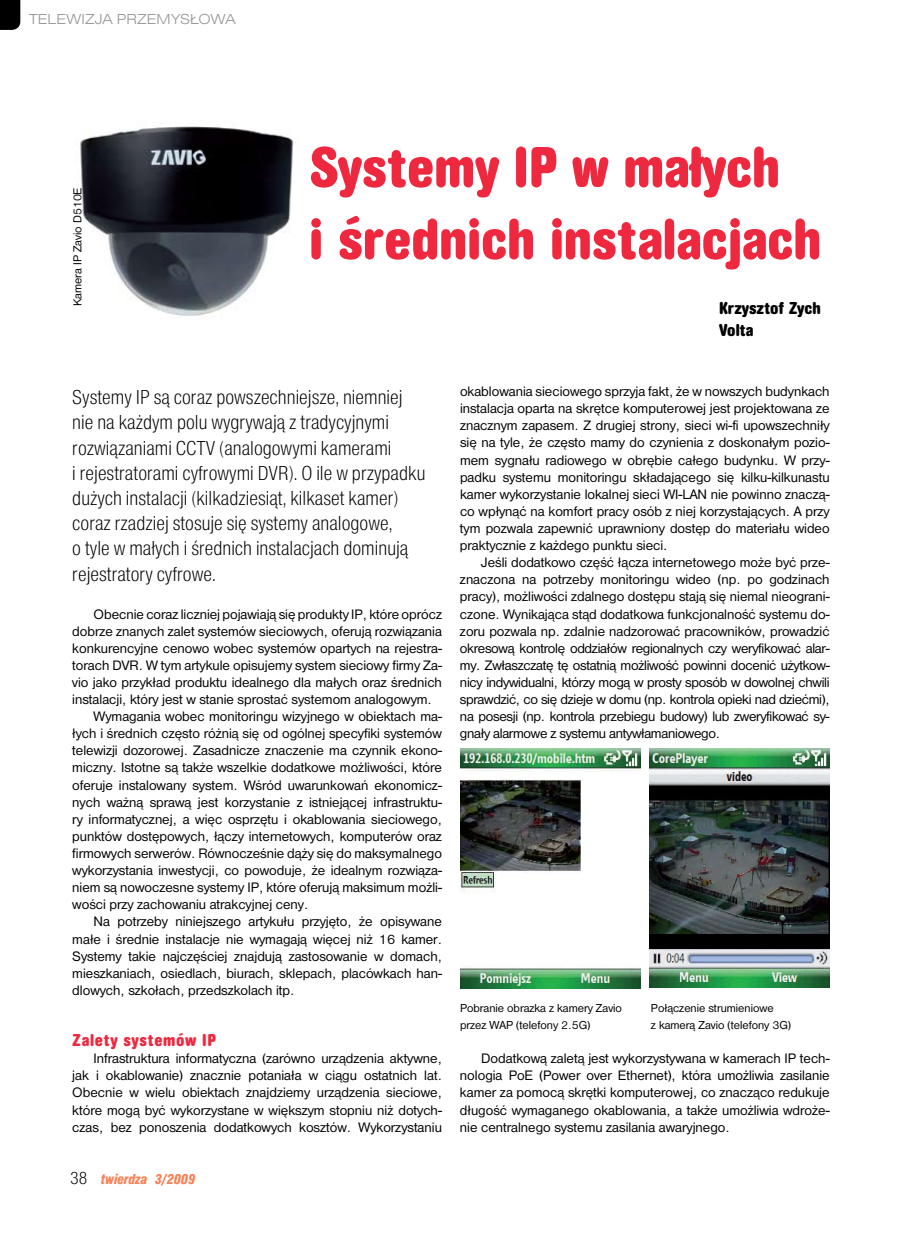
<style>
.page{position:relative;width:902px;height:1242px;background:#fff}
.page>*{position:absolute;margin:0;border:0;box-sizing:border-box;transform-origin:0 0}
.t1{font:700 condensed 60px/72px "Accius Buc Rou DEE";color:#ee293f}
.t2{font:21px/25.2px "Nimbus San DEE Ligh Cond";color:#000}
.t3{font:700 condensed 18px/21.6px "Accius Buc Rou DEE";color:#000}
.t4{font:700 condensed 18px "Accius Buc Rou DEE";letter-spacing:.04em;color:#ee293f}
.t5{font:15px "Nimbus San DEE Ligh Exte";color:#939598}
.t6{font:15px "Nimbus San DCE Bla Con Ita";color:#f58357}
.t7{font:14.25px/17.1px "Nimbus San DEE";color:#000;text-align:justify}
.t8{font:12px/17.1px "Nimbus San DEE";color:#000}
.s1{font-family:"Nimbus San DCE Lig Con";font-size:18px;color:#000}
</style>
<div class="page">
<img style="left:80px;top:126px;width:214px;height:191px">
<img style="left:460px;top:748px;width:180px;height:241px">
<img style="left:649px;top:748px;width:180px;height:240px">
<svg style="left:0;top:0;width:20px;height:30px"></svg>
<p class="t5" style="left:29px;top:11px;width:209px">TELEWIZJA PRZEMYSŁOWA</p>
<p class="t8" style="left:69px;top:306px;width:120px;rotate:-90deg">Kamera IP Zavio D510E</p>
<h1 class="t1" style="left:309px;top:132px;width:513px">Systemy IP w małych<br>i średnich instalacjach</h1>
<p class="t3" style="left:719px;top:297px;width:103px">Krzysztof Zych<br>Volta</p>
<p class="t2" style="left:72px;top:385px;width:354px">Systemy IP są coraz powszechniejsze, niemniej nie na każdym polu wygrywają z tradycyjnymi rozwiązaniami CCTV (analogowymi kamerami<br>i rejestratorami cyfrowymi DVR). O ile w przypadku dużych instalacji (kilkadziesiąt, kilkaset kamer) coraz rzadziej stosuje się systemy analogowe,<br>o tyle w małych i średnich instalacjach dominują rejestratory cyfrowe.</p>
<p class="t7" style="left:94px;top:605px;width:350px">Obecnie coraz liczniej pojawiają się produkty IP, które oprócz</p>
<p class="t7" style="left:72px;top:622px;width:371px">dobrze znanych zalet systemów sieciowych, oferują rozwiązania</p>
<p class="t7" style="left:72px;top:639px;width:371px">konkurencyjne cenowo wobec systemów opartych na rejestra-</p>
<p class="t7" style="left:72px;top:656px;width:371px">torach DVR. W tym artykule opisujemy system sieciowy firmy Za-</p>
<p class="t7" style="left:72px;top:674px;width:371px">vio jako przykład produktu idealnego dla małych oraz średnich</p>
<p class="t7" style="left:72px;top:691px;width:361px">instalacji, który jest w stanie sprostać systemom analogowym.</p>
<p class="t7" style="left:94px;top:708px;width:350px">Wymagania wobec monitoringu wizyjnego w obiektach ma-</p>
<p class="t7" style="left:72px;top:725px;width:371px">łych i średnich często różnią się od ogólnej specyfiki systemów</p>
<p class="t7" style="left:72px;top:742px;width:371px">telewizji dozorowej. Zasadnicze znaczenie ma czynnik ekono-</p>
<p class="t7" style="left:72px;top:759px;width:371px">miczny. Istotne są także wszelkie dodatkowe możliwości, które</p>
<p class="t7" style="left:72px;top:776px;width:371px">oferuje instalowany system. Wśród uwarunkowań ekonomicz-</p>
<p class="t7" style="left:72px;top:793px;width:371px">nych ważną sprawą jest korzystanie z istniejącej infrastruktu-</p>
<p class="t7" style="left:72px;top:810px;width:371px">ry informatycznej, a więc osprzętu i okablowania sieciowego,</p>
<p class="t7" style="left:72px;top:827px;width:371px">punktów dostępowych, łączy internetowych, komputerów oraz</p>
<p class="t7" style="left:72px;top:845px;width:371px">firmowych serwerów. Równocześnie dąży się do maksymalnego</p>
<p class="t7" style="left:72px;top:862px;width:371px">wykorzystania inwestycji, co powoduje, że idealnym rozwiąza-</p>
<p class="t7" style="left:72px;top:879px;width:371px">niem są nowoczesne systemy IP, które oferują maksimum możli-</p>
<p class="t7" style="left:72px;top:896px;width:237px">wości przy zachowaniu atrakcyjnej ceny.</p>
<p class="t7" style="left:94px;top:913px;width:350px">Na potrzeby niniejszego artykułu przyjęto, że opisywane</p>
<p class="t7" style="left:72px;top:930px;width:371px">małe i średnie instalacje nie wymagają więcej niż 16 kamer.</p>
<p class="t7" style="left:72px;top:947px;width:371px">Systemy takie najczęściej znajdują zastosowanie w domach,</p>
<p class="t7" style="left:72px;top:964px;width:371px">mieszkaniach, osiedlach, biurach, sklepach, placówkach han-</p>
<p class="t7" style="left:72px;top:981px;width:224px">dlowych, szkołach, przedszkolach itp.</p>
<p class="t4" style="left:72px;top:1030px;width:145px">Zalety systemów IP</p>
<p class="t7" style="left:72px;top:1050px;width:371px;text-indent:21px">Infrastruktura informatyczna (zarówno urządzenia aktywne, jak i okablowanie) znacznie potaniała w ciągu ostatnich lat.<br>Obecnie w wielu obiektach znajdziemy urządzenia sieciowe, które mogą być wykorzystane w większym stopniu niż dotych&shy;czas, bez ponoszenia dodatkowych kosztów. Wykorzystaniu</p>
<p class="t6" style="left:70px;top:1170px;width:126px"><span class="s1">38</span> twierdza 3/2009</p>
<p class="t7" style="left:460px;top:383px;width:371px">okablowania sieciowego sprzyja fakt, że w nowszych budynkach instalacja oparta na skrętce komputerowej jest projektowana ze znacznym zapasem. Z drugiej strony, sieci wi-fi upowszechniły się na tyle, że często mamy do czynienia z doskonałym pozio&shy;mem sygnału radiowego w obrębie całego budynku. W przy&shy;padku systemu monitoringu składającego się kilku-kilkunastu kamer wykorzystanie lokalnej sieci WI-LAN nie powinno znaczą&shy;co wpłynąć na komfort pracy osób z niej korzystających. A przy tym pozwala zapewnić uprawniony dostęp do materiału wideo praktycznie z każdego punktu sieci.</p>
<p class="t7" style="left:460px;top:554px;width:371px;text-indent:21px">Jeśli dodatkowo część łącza internetowego może być prze&shy;znaczona na potrzeby monitoringu wideo (np. po godzinach pracy), możliwości zdalnego dostępu stają się niemal nieograni&shy;czone. Wynikająca stąd dodatkowa funkcjonalność systemu do&shy;zoru pozwala np. zdalnie nadzorować pracowników, prowadzić okresową kontrolę oddziałów regionalnych czy weryfikować alar&shy;my. Zwłaszczatę tę ostatnią możliwość powinni docenić użytkow&shy;nicy indywidualni, którzy mogą w prosty sposób w dowolnej chwili sprawdzić, co się dzieje w domu (np. kontrola opieki nad dziećmi), na posesji (np. kontrola przebiegu budowy) lub zweryfikować sy&shy;gnały alarmowe z systemu antywłamaniowego.</p>
<p class="t8" style="left:460px;top:999px;width:163px">Pobranie obrazka z kamery Zavio przez WAP (telefony 2.5G)</p>
<p class="t8" style="left:651px;top:999px;width:142px">Połączenie strumieniowe<br>z kamerą Zavio (telefony 3G)</p>
<p class="t7" style="left:460px;top:1050px;width:371px;text-indent:21px">Dodatkową zaletą jest wykorzystywana w kamerach IP tech&shy;nologia PoE (Power over Ethernet), która umożliwia zasilanie kamer za pomocą skrętki komputerowej, co znacząco redukuje długość wymaganego okablowania, a także umożliwia wdroże&shy;nie centralnego systemu zasilania awaryjnego.</p>
</div>
